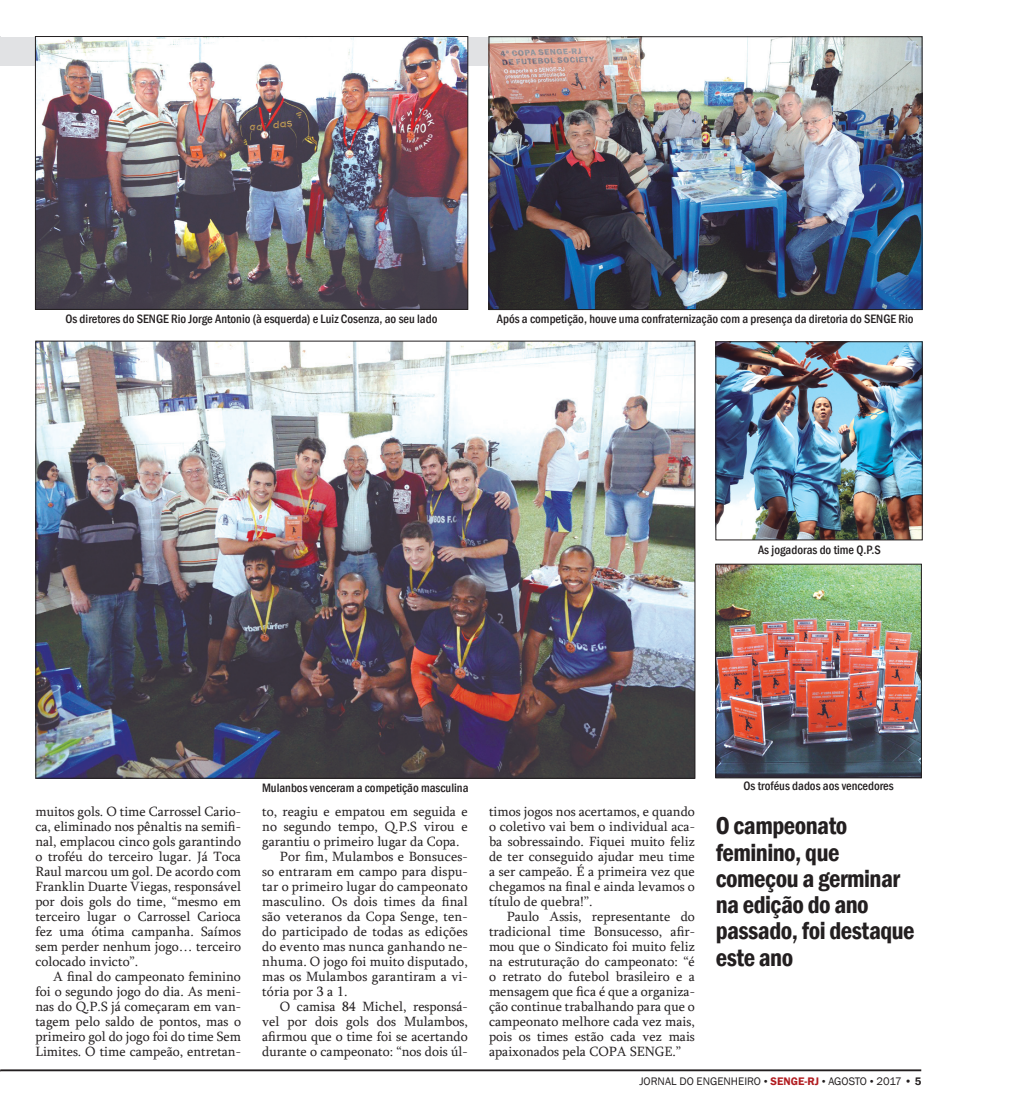
<style>
.page{position:relative;width:1010px;height:1117px;background:#fff}
.page>*{position:absolute;margin:0;border:0;box-sizing:border-box;transform-origin:0 0}
.t1{font:600 condensed 25px/26.2px "Franklin Gothic";letter-spacing:-.02em;color:#231f20}
.t2{font:13.75px/15px "Sylfaen";color:#231f20;text-align:justify}
.t3{font:500 condensed 12.5px "Franklin Gothic";color:#231f20}
.t4{font:11.25px "Franklin Gothic";color:#231f20}
.s1{font-family:"Times New Roman"}
.s2{font-weight:600;color:#b11c20}
.s3{font-weight:600}
</style>
<div class="page">
<hr style="left:1px;top:1069px;width:920px;height:1px;background:#231f20">
<div style="left:0;top:37px;width:921px;height:28px;background:#e1e2e4"></div>
<img style="left:717px;top:566px;width:202px;height:209px">
<div style="left:715px;top:564px;width:206px;height:213px;border:1px solid #231f20"></div>
<img style="left:37px;top:38px;width:429px;height:269px">
<div style="left:35px;top:36px;width:433px;height:273px;border:1px solid #231f20"></div>
<img style="left:38px;top:343px;width:655px;height:433px">
<img style="left:491px;top:39px;width:429px;height:268px">
<div style="left:489px;top:37px;width:433px;height:272px;border:1px solid #231f20"></div>
<img style="left:718px;top:343px;width:202px;height:195px">
<div style="left:716px;top:341px;width:206px;height:199px;border:1px solid #231f20"></div>
<p class="t3" style="left:65px;top:311px;width:374px">Os diretores do SENGE Rio Jorge Antonio (à esquerda) e Luiz Cosenza, ao seu lado</p>
<p class="t3" style="left:497px;top:311px;width:418px">Após a competição, houve uma confraternização com a presença da diretoria do SENGE Rio</p>
<p class="t3" style="left:758px;top:541px;width:124px">As jogadoras do time Q.P.S</p>
<p class="t2" style="left:35px;top:803px;width:207px">muitos gols. O time Carrossel Cario&shy;ca, eliminado nos pênaltis na semifi&shy;nal, emplacou cinco gols garantindo o troféu do terceiro lugar. Já Toca Raul marcou um gol. De acordo com Franklin Duarte Viegas, responsável por dois gols do time, “mesmo em terceiro lugar o Carrossel Carioca fez uma ótima campanha. Saímos sem perder nenhum jogo… terceiro colocado invicto”.</p>
<p class="t2" style="left:35px;top:968px;width:207px;text-indent:18px">A final do campeonato feminino foi o segundo jogo do dia. As meni&shy;nas do Q.P.S já começaram em van&shy;tagem pelo saldo de pontos, mas o primeiro gol do jogo foi do time Sem Limites. O time campeão, entretan-</p>
<p class="t3" style="left:262px;top:779px;width:208px">Mulanbos venceram a competição masculina</p>
<p class="t2" style="left:262px;top:803px;width:207px">to, reagiu e empatou em seguida e</p>
<p class="t2" style="left:262px;top:818px;width:207px">no segundo tempo, Q.P.S virou e</p>
<p class="t2" style="left:262px;top:833px;width:199px">garantiu o primeiro lugar da Copa.</p>
<p class="t2" style="left:280px;top:848px;width:189px">Por fim, Mulambos e Bonsuces-</p>
<p class="t2" style="left:262px;top:863px;width:207px">so entraram em campo para dispu-</p>
<p class="t2" style="left:262px;top:878px;width:207px">tar o primeiro lugar do campeonato</p>
<p class="t2" style="left:262px;top:893px;width:207px">masculino. Os dois times da final</p>
<p class="t2" style="left:262px;top:908px;width:207px">são veteranos da Copa Senge, ten-</p>
<p class="t2" style="left:262px;top:923px;width:207px">do participado de todas as edições</p>
<p class="t2" style="left:262px;top:938px;width:207px">do evento mas nunca ganhando ne-</p>
<p class="t2" style="left:262px;top:953px;width:207px">nhuma. O jogo foi muito disputado,</p>
<p class="t2" style="left:262px;top:968px;width:207px">mas os Mulambos garantiram a vi-</p>
<p class="t2" style="left:262px;top:983px;width:87px">tória por 3 a 1.</p>
<p class="t2" style="left:280px;top:998px;width:189px">O camisa 84 Michel, responsá-</p>
<p class="t2" style="left:262px;top:1013px;width:207px">vel por dois gols dos Mulambos,</p>
<p class="t2" style="left:262px;top:1028px;width:207px">afirmou que o time foi se acertando</p>
<p class="t2" style="left:262px;top:1043px;width:207px">durante o campeonato: “nos dois úl-</p>
<p class="t2" style="left:489px;top:803px;width:207px">timos jogos nos acertamos, e quando o coletivo vai bem o individual aca&shy;ba sobressaindo. Fiquei muito feliz de ter conseguido ajudar meu time a ser campeão. É a primeira vez que chegamos na final e ainda levamos o título de quebra!”.</p>
<p class="t2" style="left:489px;top:908px;width:207px;text-indent:18px">Paulo Assis, representante do tradicional time Bonsucesso, afir&shy;mou que o Sindicato foi muito feliz na estruturação do campeonato: “é o retrato do futebol brasileiro e a mensagem que fica é que a organiza&shy;ção continue trabalhando para que o campeonato melhore cada vez mais, pois os times estão cada vez mais apaixonados pela COPA SENGE.”</p>
<p class="t3" style="left:743px;top:777px;width:152px">Os troféus dados aos vencedores</p>
<h1 class="t1" style="left:716px;top:812px;width:201px">O campeonato feminino, que começou a germinar na edição do ano passado, foi destaque este ano</h1>
<p class="t4" style="left:639px;top:1073px;width:284px">JORNAL DO ENGENHEIRO <span class="s1">•</span> <span class="s2">SENGE-RJ</span> <span class="s1">•</span> AGOSTO <span class="s1">•</span> 2017 • <span class="s3">5</span></p>
</div>
